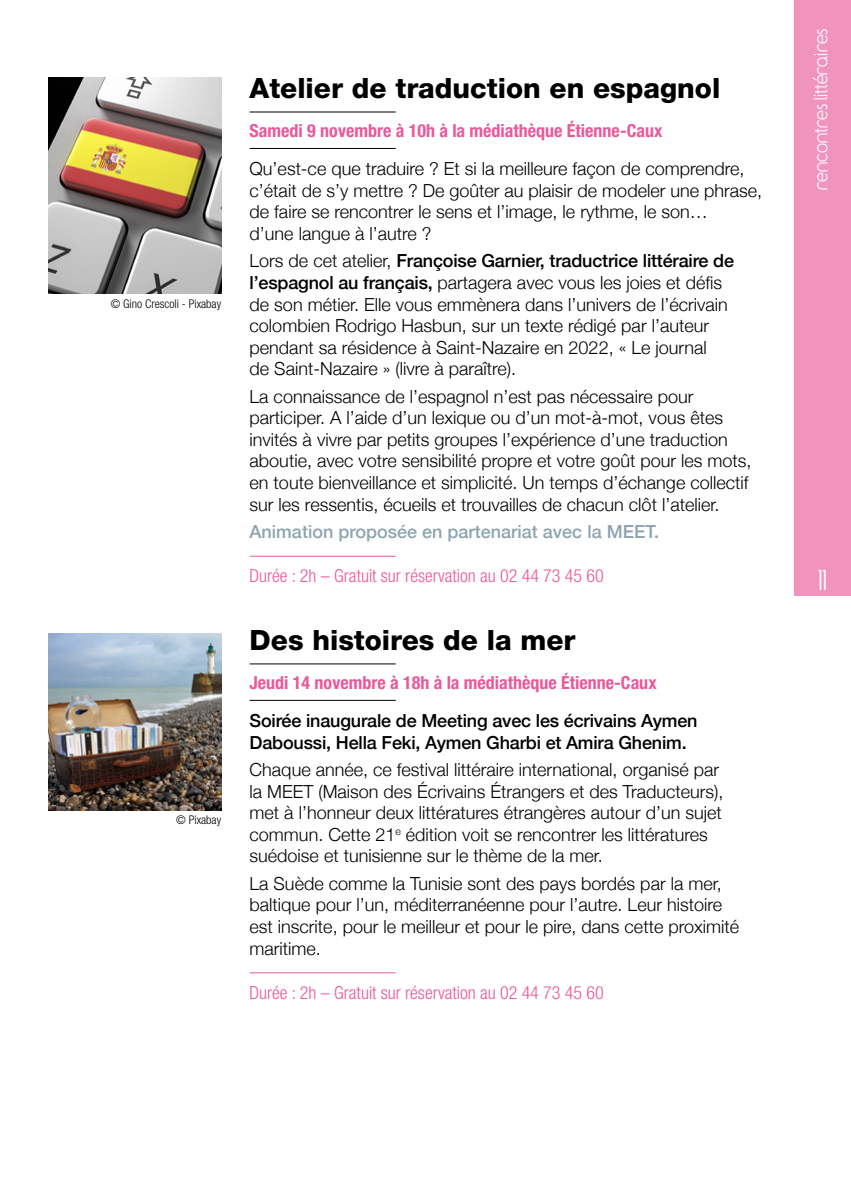
<style>
.page{position:relative;width:851px;height:1191px;background:#fff}
.page>*{position:absolute;margin:0;border:0;box-sizing:border-box;transform-origin:0 0}
.t1{font:800 28px "Helvetica Neue LT Pro";color:#000}
.t2{font:24px "Y2 K Neophyte";color:#fff}
.t3{font:300 18px/21.6px "Helvetica Neue";color:#000}
.t4{font:700 condensed 18px "Helvetica Neue LT Pro";color:#ea589a}
.t5{font:500 18px/21.6px "Helvetica Neue";letter-spacing:-.01em;color:#000}
.t6{font:300 condensed 18px "Helvetica Neue LT Pro";color:#ea589a}
.t7{font:500 18px "Helvetica Neue";color:#8ea4b1}
.t8{font:16px "Y2 K Neophyte";letter-spacing:.01em;color:#fff}
.t9{font:300 condensed 12px "Helvetica Neue LT Pro";color:#000}
.s1{font-weight:500}
</style>
<div class="page">
<hr style="left:249px;top:111px;width:146px;height:1px;background:#000">
<hr style="left:249px;top:148px;width:146px;height:1px;background:#000">
<hr style="left:249px;top:556px;width:146px;height:1px;background:#ea589a">
<hr style="left:249px;top:663px;width:146px;height:1px;background:#000">
<hr style="left:249px;top:700px;width:146px;height:1px;background:#000">
<hr style="left:249px;top:972px;width:146px;height:1px;background:#ea589a">
<img style="left:48px;top:633px;width:173px;height:177px">
<div style="left:794px;top:0;width:56px;height:595px;background:#f194bd"></div>
<img style="left:48px;top:78px;width:173px;height:216px">
<p class="t9" style="left:111px;top:297px;width:112px">© Gino Crescoli - Pixabay</p>
<p class="t9" style="left:176px;top:813px;width:46px">© Pixabay</p>
<h1 class="t1" style="left:249px;top:71px;width:472px">Atelier de traduction en espagnol</h1>
<p class="t4" style="left:249px;top:119px;width:414px">Samedi 9 novembre à 10h à la médiathèque Étienne-Caux</p>
<p class="t3" style="left:249px;top:157px;width:514px">Qu’est-ce que traduire ? Et si la meilleure façon de comprendre, c’était de s’y mettre ? De goûter au plaisir de modeler une phrase, de faire se rencontrer le sens et l’image, le rythme, le son…<br>d’une langue à l’autre ?</p>
<p class="t3" style="left:249px;top:249px;width:486px">Lors de cet atelier, <span class="s1">Françoise Garnier, traductrice littéraire de l’espagnol au français,</span> partagera avec vous les joies et défis de son métier. Elle vous emmènera dans l’univers de l’écrivain colombien Rodrigo Hasbun, sur un texte rédigé par l’auteur pendant sa résidence à Saint-Nazaire en 2022, « Le journal<br>de Saint-Nazaire » (livre à paraître).</p>
<p class="t3" style="left:249px;top:384px;width:503px">La connaissance de l’espagnol n’est pas nécessaire pour participer. A l’aide d’un lexique ou d’un mot-à-mot, vous êtes invités à vivre par petits groupes l’expérience d’une traduction aboutie, avec votre sensibilité propre et votre goût pour les mots, en toute bienveillance et simplicité. Un temps d’échange collectif sur les ressentis, écueils et trouvailles de chacun clôt l’atelier.</p>
<p class="t7" style="left:249px;top:517px;width:411px">Animation proposée en partenariat avec la MEET.</p>
<p class="t6" style="left:249px;top:565px;width:355px">Durée : 2h – Gratuit sur réservation au 02 44 73 45 60</p>
<h1 class="t1" style="left:249px;top:623px;width:327px">Des histoires de la mer</h1>
<p class="t4" style="left:249px;top:671px;width:408px">Jeudi 14 novembre à 18h à la médiathèque Étienne-Caux</p>
<p class="t5" style="left:249px;top:708px;width:449px">Soirée inaugurale de Meeting avec les écrivains Aymen<br>Daboussi, Hella Feki, Aymen Gharbi et Amira Ghenim.</p>
<p class="t3" style="left:249px;top:757px;width:475px">Chaque année, ce festival littéraire international, organisé par la MEET (Maison des Écrivains Étrangers et des Traducteurs), met à l’honneur deux littératures étrangères autour d’un sujet commun. Cette 21<sup>e</sup> édition voit se rencontrer les littératures suédoise et tunisienne sur le thème de la mer.</p>
<p class="t3" style="left:249px;top:871px;width:491px">La Suède comme la Tunisie sont des pays bordés par la mer, baltique pour l’un, méditerranéenne pour l’autre. Leur histoire est inscrite, pour le meilleur et pour le pire, dans cette proximité maritime.</p>
<p class="t6" style="left:249px;top:982px;width:355px">Durée : 2h – Gratuit sur réservation au 02 44 73 45 60</p>
<p class="t8" style="left:809px;top:190px;width:163px;rotate:-90deg">rencontres littéraires</p>
<h2 class="t2" style="left:818px;top:563px;width:10px">11</h2>
</div>
